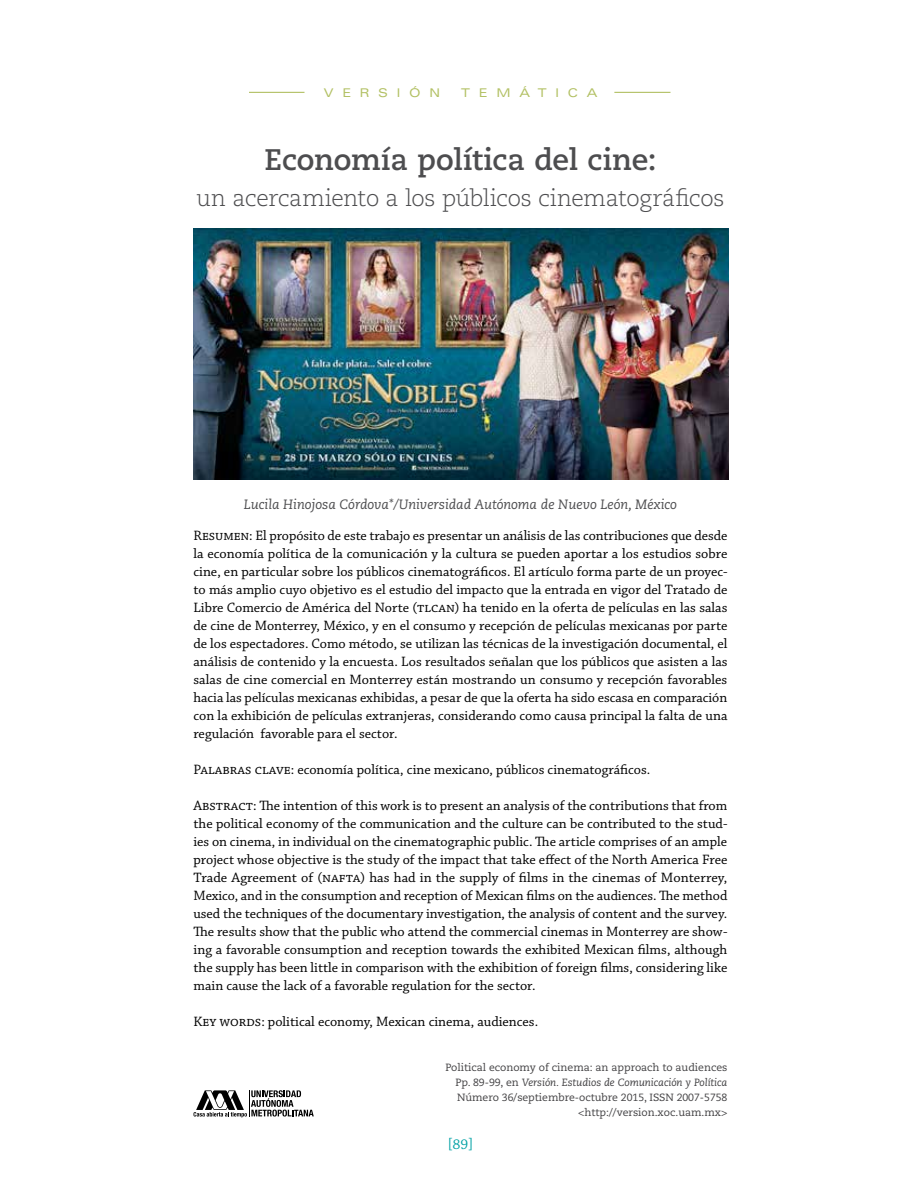
<style>
.page{position:relative;width:918px;height:1188px;background:#fff}
.page>*{position:absolute;margin:0;border:0;box-sizing:border-box;transform-origin:0 0}
.t1{font:700 29.7px "Caecilia LT Std";letter-spacing:-.01em;color:#4d4d4f}
.t2{font:300 22.95px "Caecilia LT Std";letter-spacing:-.015em;color:#4d4d4f}
.t3{font:15px "Chaparral Pro";color:#00a1a4}
.t4{font:14.25px/18px "Chaparral Pro";color:#000;text-align:justify}
.t5{font:italic 13.5px "Caecilia LT Std";color:#4d4d4f}
.t6{font:expanded 12px "Univers LT Std";letter-spacing:.73em;color:#b2c063}
.t7{font:10.5px/15px "Caecilia LT Std";color:#414042;text-align:right}
.s1{font-style:italic}
</style>
<div class="page">
<svg style="left:194px;top:1090px;width:120px;height:27px"></svg>
<img style="left:194px;top:228px;width:535px;height:252px">
<hr style="left:249px;top:92px;width:55px;height:1px;background:#b2c063">
<hr style="left:614px;top:92px;width:56px;height:1px;background:#b2c063">
<p class="t6" style="left:324px;top:86px;width:118px">VERSIÓN</p>
<p class="t6" style="left:461px;top:86px;width:138px">TEMÁTICA</p>
<h1 class="t1" style="left:264px;top:142px;width:394px">Economía política del cine:</h1>
<h2 class="t2" style="left:196px;top:185px;width:530px">un acercamiento a los públicos cinematográficos</h2>
<p class="t5" style="left:244px;top:497px;width:435px">Lucila Hinojosa Córdova*/Universidad Autónoma de Nuevo León, México</p>
<p class="t4" style="left:194px;top:527px;width:536px">Resumen: El propósito de este trabajo es presentar un análisis de las contribuciones que desde la economía política de la comunicación y la cultura se pueden aportar a los estudios sobre cine, en particular sobre los públicos cinematográficos. El artículo forma parte de un proyec&shy;to más amplio cuyo objetivo es el estudio del impacto que la entrada en vigor del Tratado de Libre Comercio de América del Norte (tlcan) ha tenido en la oferta de películas en las salas de cine de Monterrey, México, y en el consumo y recepción de películas mexicanas por parte de los espectadores. Como método, se utilizan las técnicas de la investigación documental, el análisis de contenido y la encuesta. Los resultados señalan que los públicos que asisten a las salas de cine comercial en Monterrey están mostrando un consumo y recepción favorables hacia las películas mexicanas exhibidas, a pesar de que la oferta ha sido escasa en comparación con la exhibición de películas extranjeras, considerando como causa principal la falta de una regulación favorable para el sector.</p>
<p class="t4" style="left:194px;top:761px;width:458px">Palabras clave: economía política, cine mexicano, públicos cinematográficos.</p>
<p class="t4" style="left:194px;top:797px;width:536px">Abstract: The intention of this work is to present an analysis of the contributions that from the political economy of the communication and the culture can be contributed to the stud&shy;ies on cinema, in individual on the cinematographic public. The article comprises of an ample project whose objective is the study of the impact that take effect of the North America Free Trade Agreement of (nafta) has had in the supply of films in the cinemas of Monterrey, Mexico, and in the consumption and reception of Mexican films on the audiences. The method used the techniques of the documentary investigation, the analysis of content and the survey.<br>The results show that the public who attend the commercial cinemas in Monterrey are show&shy;ing a favorable consumption and reception towards the exhibited Mexican films, although the supply has been little in comparison with the exhibition of foreign films, considering like main cause the lack of a favorable regulation for the sector.</p>
<p class="t4" style="left:194px;top:1013px;width:346px">Key words: political economy, Mexican cinema, audiences.</p>
<p class="t7" style="left:446px;top:1060px;width:283px">Political economy of cinema: an approach to audiences Pp. 89-99, en <span class="s1">Versión. Estudios de Comunicación y Política </span>Número 36/septiembre-octubre 2015, ISSN 2007-5758 &lt;http://version.xoc.uam.mx&gt;</p>
<p class="t3" style="left:448px;top:1136px;width:27px">[89]</p>
</div>
